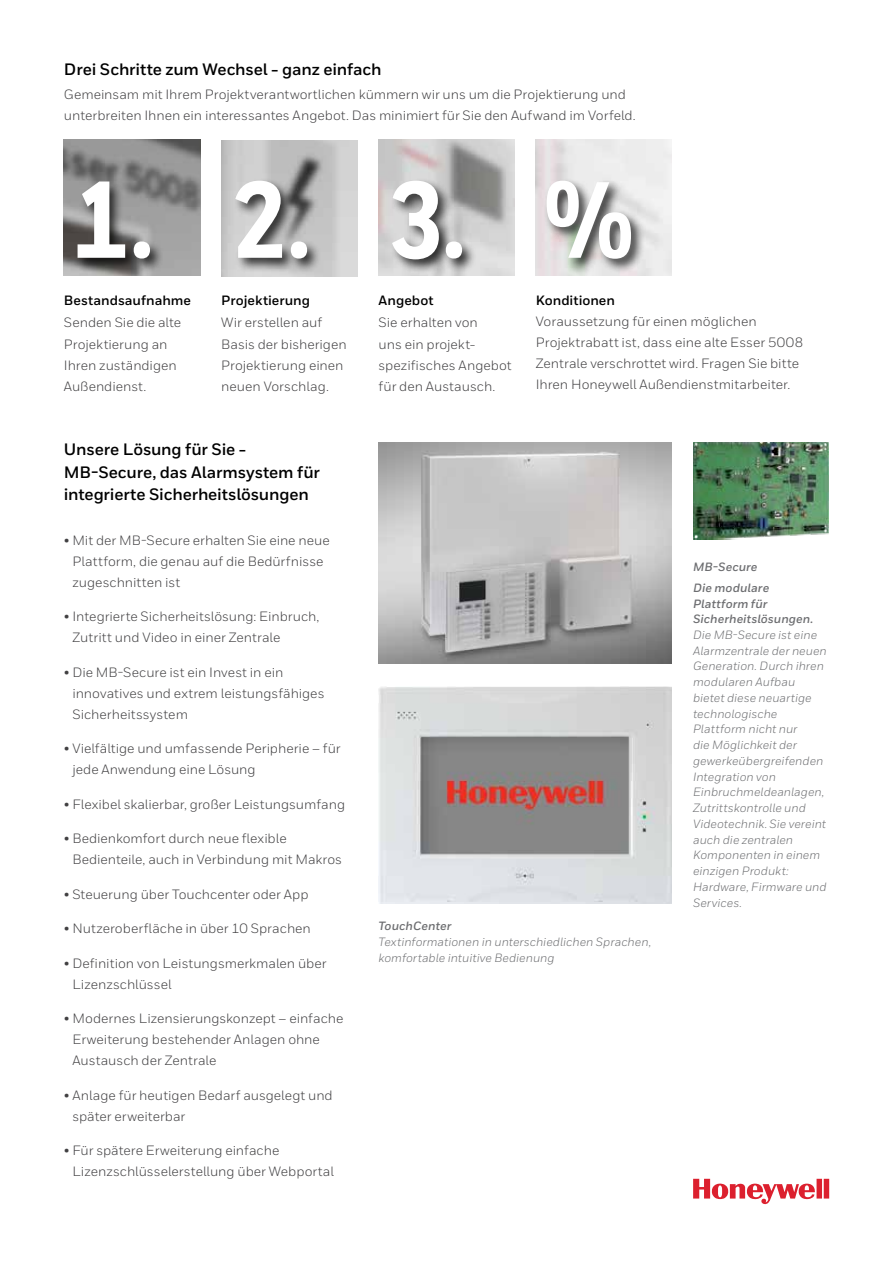
<style>
.page{position:relative;width:893px;height:1263px;background:#fff}
.page>*{position:absolute;margin:0;border:0;box-sizing:border-box;transform-origin:0 0}
.t1{font:800 108px "Honeywell Cond";color:#fff}
.t2{font:700 16.5px/22.5px "Honeywell Sans";letter-spacing:-.01em;color:#000}
.t3{font:13.5px/21px "Honeywell Sans";color:#414042}
.t4{font:700 13.5px "Honeywell Sans";color:#000}
.t5{font:italic 12px/15.8px "Honeywell Sans";color:#6d6e71}
.t6{font:italic 700 12px/21.1px "Honeywell Sans";letter-spacing:.005em;color:#6d6e71}
</style>
<div class="page">
<img style="left:378px;top:139px;width:136px;height:137px">
<img style="left:221px;top:140px;width:136px;height:136px">
<img style="left:64px;top:139px;width:136px;height:137px">
<div style="left:544px;top:177px;width:102px;height:96px;background:#000;opacity:.75"></div>
<div style="left:74px;top:178px;width:91px;height:95px;background:#000;opacity:.75"></div>
<div style="left:390px;top:177px;width:87px;height:98px;background:#000;opacity:.75"></div>
<div style="left:233px;top:177px;width:89px;height:96px;background:#000;opacity:.75"></div>
<img style="left:378px;top:442px;width:294px;height:221px">
<img style="left:379px;top:686px;width:293px;height:218px">
<img style="left:693px;top:442px;width:136px;height:98px">
<hr style="left:0;top:0;width:1px;height:442px;background:#77787b">
<svg style="left:693px;top:1179px;width:136px;height:25px"></svg>
<p class="t2" style="left:64px;top:59px;width:319px">Drei Schritte zum Wechsel - ganz einfach</p>
<p class="t3" style="left:64px;top:84px;width:573px">Gemeinsam mit Ihrem Projektverantwortlichen kümmern wir uns um die Projektierung und unterbreiten Ihnen ein interessantes Angebot. Das minimiert für Sie den Aufwand im Vorfeld.</p>
<h1 class="t1" style="left:72px;top:154px;width:394px">1. 3.</h1>
<p class="t4" style="left:379px;top:292px;width:57px">Angebot</p>
<p class="t3" style="left:379px;top:312px;width:135px">Sie erhalten von<br>uns ein projekt&shy;spezifisches Angebot für den Austausch.</p>
<h1 class="t1" style="left:230px;top:154px;width:82px">2.</h1>
<p class="t4" style="left:64px;top:292px;width:129px">Bestandsaufnahme</p>
<p class="t3" style="left:64px;top:312px;width:119px">Senden Sie die alte<br>Projektierung an<br>Ihren zuständigen<br>Außendienst.</p>
<p class="t4" style="left:221px;top:292px;width:90px">Projektierung</p>
<p class="t3" style="left:221px;top:312px;width:127px">Wir erstellen auf<br>Basis der bisherigen<br>Projektierung einen neuen Vorschlag.</p>
<h1 class="t1" style="left:544px;top:154px;width:91px">%</h1>
<p class="t4" style="left:536px;top:292px;width:81px">Konditionen</p>
<p class="t3" style="left:536px;top:311px;width:269px">Voraussetzung für einen möglichen Projektrabatt ist, dass eine alte Esser 5008<br>Zentrale verschrottet wird. Fragen Sie bitte Ihren Honeywell Außendienstmitarbeiter.</p>
<p class="t2" style="left:64px;top:438px;width:258px">Unsere Lösung für Sie -<br>MB-Secure, das Alarmsystem für integrierte Sicherheitslösungen</p>
<p class="t3" style="left:72px;top:530px;width:259px;text-indent:-9px">• Mit der MB-Secure erhalten Sie eine neue<br>Plattform, die genau auf die Bedürfnisse zugeschnitten ist</p>
<p class="t3" style="left:72px;top:606px;width:249px;text-indent:-9px">• Integrierte Sicherheitslösung: Einbruch,<br>Zutritt und Video in einer Zentrale</p>
<p class="t3" style="left:72px;top:662px;width:254px;text-indent:-9px">• Die MB-Secure ist ein Invest in ein innovatives und extrem leistungsfähiges<br>Sicherheitssystem</p>
<p class="t3" style="left:72px;top:738px;width:270px;text-indent:-9px">• Vielfältige und umfassende Peripherie – für jede Anwendung eine Lösung</p>
<p class="t3" style="left:64px;top:794px;width:283px">• Flexibel skalierbar, großer Leistungsumfang</p>
<p class="t3" style="left:72px;top:828px;width:271px;text-indent:-9px">• Bedienkomfort durch neue flexible<br>Bedienteile, auch in Verbindung mit Makros</p>
<p class="t3" style="left:64px;top:884px;width:246px">• Steuerung über Touchcenter oder App</p>
<p class="t3" style="left:64px;top:918px;width:249px">• Nutzeroberfläche in über 10 Sprachen</p>
<p class="t3" style="left:72px;top:953px;width:256px;text-indent:-9px">• Definition von Leistungsmerkmalen über<br>Lizenzschlüssel</p>
<p class="t3" style="left:72px;top:1008px;width:273px;text-indent:-9px">• Modernes Lizensierungskonzept – einfache<br>Erweiterung bestehender Anlagen ohne<br>Austausch der Zentrale</p>
<p class="t3" style="left:72px;top:1085px;width:262px;text-indent:-9px">• Anlage für heutigen Bedarf ausgelegt und später erweiterbar</p>
<p class="t3" style="left:72px;top:1140px;width:263px;text-indent:-9px">• Für spätere Erweiterung einfache<br>Lizenzschlüsselerstellung über Webportal</p>
<p class="t6" style="left:378px;top:916px;width:74px">TouchCenter</p>
<p class="t5" style="left:378px;top:934px;width:274px">Textinformationen in unterschiedlichen Sprachen, komfortable intuitive Bedienung</p>
<p class="t6" style="left:693px;top:556px;width:78px">MB-Secure<br>Die modulare</p>
<p class="t6" style="left:693px;top:596px;width:122px;line-height:15.8px">Plattform für<br>Sicherheitslösungen.</p>
<p class="t5" style="left:693px;top:627px;width:135px">Die MB-Secure ist eine<br>Alarmzentrale der neuen<br>Generation. Durch ihren modularen Aufbau bietet diese neuartige technologische<br>Plattform nicht nur<br>die Möglichkeit der gewerkeübergreifenden<br>Integration von<br>Einbruchmeldeanlagen,<br>Zutrittskontrolle und<br>Videotechnik. Sie vereint auch die zentralen<br>Komponenten in einem einzigen Produkt:<br>Hardware, Firmware und<br>Services.</p>
</div>
